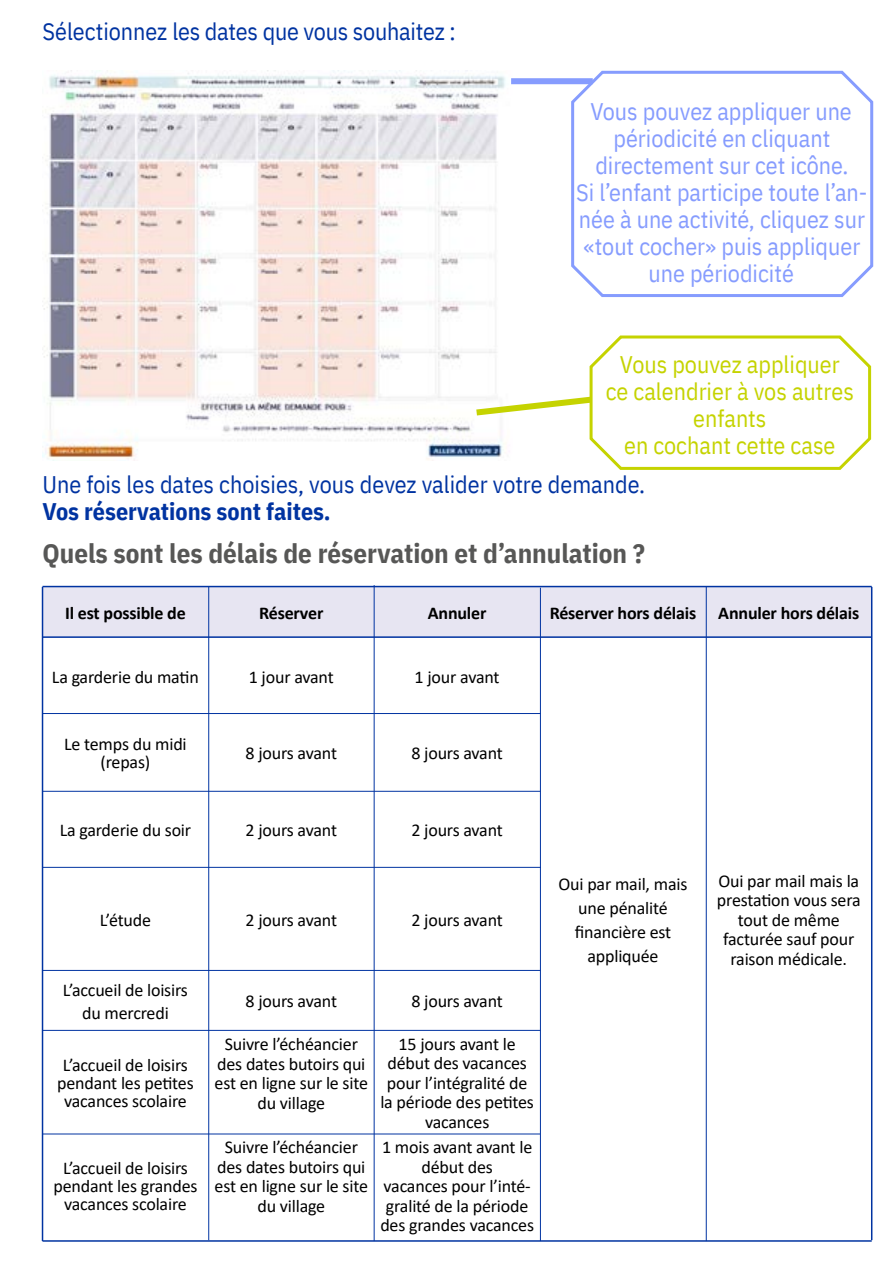
<style>
.page{position:relative;width:893px;height:1263px;background:#fff}
.page>*{position:absolute;margin:0;border:0;box-sizing:border-box;transform-origin:0 0}
.t1{font:700 27px "IBM Plex Sans Cond";color:#575756}
.t2{font:24px/27px "IBM Plex Sans Cond";color:#869cfe;text-align:center}
.t3{font:24px "IBM Plex Sans Cond";color:#0033a1}
.t4{font:24px/27px "IBM Plex Sans Cond";color:#c5d300;text-align:center}
.t5{font:700 24px "IBM Plex Sans Cond";color:#0033a1}
.t6{font:18px/19.5px "Calibri";letter-spacing:-.01em;color:#000;text-align:center}
.t7{font:700 18px "Calibri";letter-spacing:-.01em;color:#000}
</style>
<div class="page">
<svg style="left:570px;top:70px;width:304px;height:227px"></svg>
<div style="left:43px;top:587px;width:828px;height:49px;background:#e7e5f2"></div>
<hr style="left:43px;top:586px;width:829px;height:1px;background:#0033a1">
<hr style="left:43px;top:636px;width:829px;height:2px;background:#0033a1">
<hr style="left:43px;top:713px;width:497px;height:1px;background:#0033a1">
<hr style="left:43px;top:791px;width:497px;height:1px;background:#0033a1">
<hr style="left:43px;top:867px;width:498px;height:1px;background:#0033a1">
<hr style="left:43px;top:970px;width:497px;height:1px;background:#0033a1">
<hr style="left:43px;top:1030px;width:497px;height:1px;background:#0033a1">
<hr style="left:43px;top:1133px;width:497px;height:1px;background:#0033a1">
<hr style="left:43px;top:1240px;width:829px;height:2px;background:#0033a1">
<hr style="left:42px;top:587px;width:1px;height:654px;background:#0033a1">
<hr style="left:871px;top:587px;width:1px;height:653px;background:#0033a1">
<hr style="left:208px;top:587px;width:1px;height:653px;background:#0033a1">
<hr style="left:374px;top:585px;width:1px;height:656px;background:#0033a1">
<hr style="left:540px;top:588px;width:1px;height:653px;background:#0033a1">
<hr style="left:706px;top:587px;width:1px;height:654px;background:#0033a1">
<img style="left:43px;top:70px;width:469px;height:391px">
<svg style="left:470px;top:333px;width:402px;height:137px"></svg>
<div style="left:511px;top:78px;width:82px;height:6px;background:#869cfe"></div>
<h2 class="t3" style="left:43px;top:13px;width:415px">Sélectionnez les dates que vous souhaitez :</h2>
<h2 class="t2" style="left:576px;top:95px;width:293px">Vous pouvez appliquer une périodicité en cliquant directement sur cet icône.<br>Si l’enfant participe toute l’an&shy;née à une activité, cliquez sur «tout cocher» puis appliquer une périodicité</h2>
<h2 class="t4" style="left:606px;top:348px;width:250px">Vous pouvez appliquer ce calendrier à vos autres enfants<br>en cochant cette case</h2>
<h2 class="t3" style="left:43px;top:466px;width:604px">Une fois les dates choisies, vous devez valider votre demande.</h2>
<h2 class="t5" style="left:43px;top:493px;width:290px">Vos réservations sont faites.</h2>
<h1 class="t1" style="left:43px;top:532px;width:604px">Quels sont les délais de réservation et d’annulation ?</h1>
<p class="t7" style="left:65px;top:600px;width:122px">Il est possible de</p>
<p class="t7" style="left:259px;top:600px;width:66px">Réserver</p>
<p class="t7" style="left:428px;top:600px;width:60px">Annuler</p>
<p class="t7" style="left:550px;top:600px;width:311px">Réserver hors délais Annuler hors délais</p>
<p class="t6" style="left:52px;top:667px;width:148px">La garderie du matin</p>
<p class="t6" style="left:249px;top:667px;width:86px">1 jour avant</p>
<p class="t6" style="left:415px;top:667px;width:86px">1 jour avant</p>
<p class="t6" style="left:64px;top:735px;width:124px;line-height:18px">Le temps du midi (repas)</p>
<p class="t6" style="left:246px;top:743px;width:93px">8 jours avant</p>
<p class="t6" style="left:411px;top:743px;width:93px">8 jours avant</p>
<p class="t6" style="left:60px;top:820px;width:133px">La garderie du soir</p>
<p class="t6" style="left:246px;top:820px;width:93px">2 jours avant</p>
<p class="t6" style="left:411px;top:820px;width:93px">2 jours avant</p>
<p class="t6" style="left:100px;top:910px;width:53px">L’étude</p>
<p class="t6" style="left:246px;top:910px;width:93px">2 jours avant</p>
<p class="t6" style="left:411px;top:910px;width:93px">2 jours avant</p>
<p class="t6" style="left:63px;top:979px;width:126px;line-height:22.2px">L’accueil de loisirs du mercredi</p>
<p class="t6" style="left:246px;top:991px;width:93px">8 jours avant</p>
<p class="t6" style="left:411px;top:991px;width:93px">8 jours avant</p>
<p class="t6" style="left:57px;top:1055px;width:138px;line-height:18px">L’accueil de loisirs pendant les petites vacances scolaire</p>
<p class="t6" style="left:215px;top:1034px;width:155px">Suivre l’échéancier des dates butoirs qui est en ligne sur le site du village</p>
<p class="t6" style="left:380px;top:1034px;width:155px">15 jours avant le début des vacances pour l’intégralité de la période des petites vacances</p>
<p class="t6" style="left:53px;top:1159px;width:146px;line-height:18px">L’accueil de loisirs pendant les grandes vacances scolaire</p>
<p class="t6" style="left:215px;top:1137px;width:155px">Suivre l’échéancier des dates butoirs qui est en ligne sur le site du village</p>
<p class="t6" style="left:380px;top:1137px;width:155px">1 mois avant avant le début des<br>vacances pour l’inté&shy;gralité de la période des grandes vacances</p>
<p class="t6" style="left:558px;top:871px;width:130px;line-height:24px">Oui par mail, mais une pénalité financière est appliquée</p>
<p class="t6" style="left:717px;top:871px;width:145px">Oui par mail mais la prestation vous sera tout de même facturée sauf pour raison médicale.</p>
</div>
